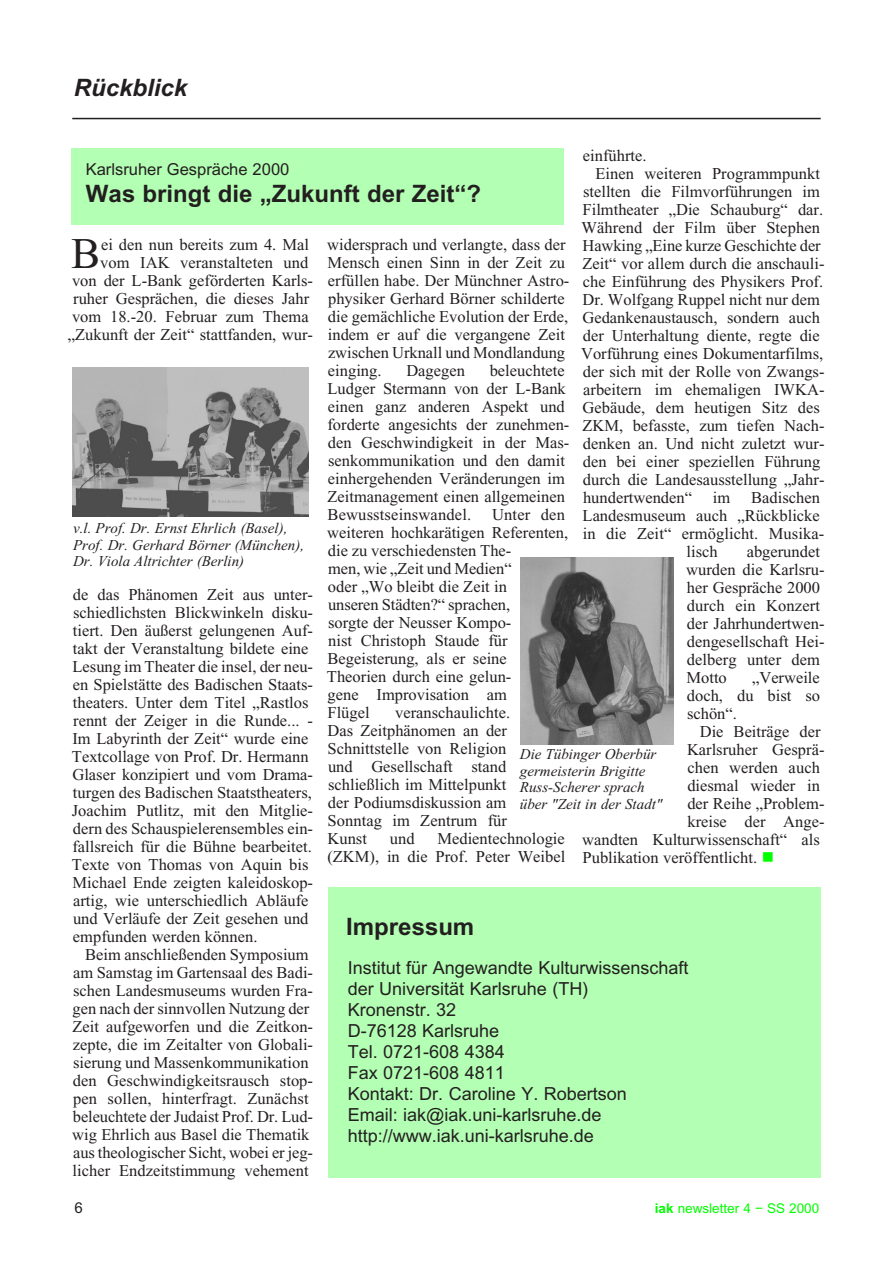
<style>
.page{position:relative;width:893px;height:1263px;background:#fff}
.page>*{position:absolute;margin:0;border:0;box-sizing:border-box;transform-origin:0 0}
.t1{font:43.65px "Times New Roman";color:#231f20}
.t2{font:700 24px "Arial";color:#231f20}
.t3{font:italic 700 24px "Arial";color:#231f20}
.t4{font:18px/21px "Arial";color:#231f20}
.t5{font:16.5px/18px "Times New Roman";color:#231f20}
.t6{font:16.5px "Arial";color:#231f20}
.t7{font:italic 15px/16.5px "Times New Roman";color:#231f20}
.t8{font:15px "Arial";color:#231f20}
.t9{font:13.5px "Arial";color:#0f0}
.s1{color:#0f0}
.s2{font-weight:700}
</style>
<div class="page">
<div style="left:328px;top:888px;width:493px;height:290px;background:#b3ffb3"></div>
<hr style="left:72px;top:118px;width:749px;height:1px;background:#231f20">
<div style="left:71px;top:148px;width:493px;height:76px;background:#b3ffb3"></div>
<img style="left:520px;top:557px;width:153px;height:188px">
<img style="left:72px;top:367px;width:237px;height:150px">
<h2 class="t3" style="left:74px;top:74px;width:115px">Rückblick</h2>
<p class="t5" style="left:583px;top:146px;width:65px">einführte.</p>
<p class="t5" style="left:595px;top:164px;width:226px">Einen weiteren Programmpunkt</p>
<p class="t5" style="left:583px;top:182px;width:238px">stellten die Filmvorführungen im</p>
<p class="t5" style="left:583px;top:200px;width:242px">Filmtheater „Die Schauburg“ dar.</p>
<p class="t5" style="left:582px;top:218px;width:240px">Während der Film über Stephen</p>
<p class="t5" style="left:583px;top:236px;width:240px">Hawking „Eine kurze Geschichte der</p>
<p class="t5" style="left:582px;top:254px;width:243px">Zeit“ vor allem durch die anschauli-</p>
<p class="t5" style="left:583px;top:272px;width:242px">che Einführung des Physikers Prof.</p>
<p class="t5" style="left:583px;top:290px;width:239px">Dr. Wolfgang Ruppel nicht nur dem</p>
<p class="t5" style="left:582px;top:308px;width:239px">Gedankenaustausch, sondern auch</p>
<p class="t5" style="left:583px;top:326px;width:238px">der Unterhaltung diente, regte die</p>
<p class="t5" style="left:581px;top:344px;width:244px">Vorführung eines Dokumentarfilms,</p>
<p class="t5" style="left:583px;top:362px;width:243px">der sich mit der Rolle von Zwangs-</p>
<p class="t5" style="left:583px;top:380px;width:243px">arbeitern im ehemaligen IWKA-</p>
<p class="t5" style="left:582px;top:398px;width:239px">Gebäude, dem heutigen Sitz des</p>
<p class="t5" style="left:582px;top:416px;width:243px">ZKM, befasste, zum tiefen Nach-</p>
<p class="t5" style="left:583px;top:434px;width:243px">denken an. Und nicht zuletzt wur-</p>
<p class="t5" style="left:583px;top:452px;width:239px">den bei einer speziellen Führung</p>
<p class="t5" style="left:583px;top:470px;width:243px">durch die Landesausstellung „Jahr-</p>
<p class="t5" style="left:583px;top:488px;width:111px">hundertwenden“</p>
<p class="t5" style="left:713px;top:488px;width:19px">im</p>
<p class="t5" style="left:751px;top:488px;width:70px">Badischen</p>
<p class="t5" style="left:583px;top:506px;width:239px">Landesmuseum auch „Rückblicke</p>
<p class="t5" style="left:583px;top:524px;width:243px">in die Zeit“ ermöglicht. Musika-</p>
<p class="t5" style="left:687px;top:542px;width:33px">lisch</p>
<p class="t6" style="left:86px;top:159px;width:205px">Karlsruher Gespräche 2000</p>
<h2 class="t2" style="left:86px;top:179px;width:397px">Was bringt die „Zukunft der Zeit“?</h2>
<p class="t5" style="left:68px;top:235px;width:247px;text-align:right">ei den nun bereits zum 4. Mal<br>vom IAK veranstalteten und<br>von der L-Bank geförderten Karls&shy;ruher Gesprächen, die dieses Jahr vom 18.-20. Februar zum Thema „Zukunft der Zeit“ stattfanden, wur-</p>
<p class="t5" style="left:327px;top:235px;width:244px">widersprach und verlangte, dass der<br>Mensch einen Sinn in der Zeit zu erfüllen habe. Der Münchner Astro&shy;physiker Gerhard Börner schilderte die gemächliche Evolution der Erde, indem er auf die vergangene Zeit zwischen Urknall und Mondlandung einging.</p>
<h1 class="t1" style="left:71px;top:228px;width:31px">B</h1>
<p class="t5" style="left:327px;top:361px;width:243px;text-indent:162px">beleuchtete<br>Ludger Stermann von der L-Bank einen ganz anderen Aspekt und forderte angesichts der zunehmen&shy;den Geschwindigkeit in der Mas&shy;senkommunikation und den damit einhergehenden Veränderungen im<br>Zeitmanagement einen allgemeinen<br>Bewusstseinswandel.</p>
<p class="t5" style="left:406px;top:361px;width:60px">Dagegen</p>
<p class="t5" style="left:327px;top:505px;width:243px;text-indent:165px">Unter den weiteren hochkarätigen Referenten, die zu verschiedensten The-<br>men, wie „Zeit und Medien“<br>oder „Wo bleibt die Zeit in<br>unseren Städten?“ sprachen,<br>sorgte der Neusser Kompo-<br>nist Christoph Staude für<br>Begeisterung, als er seine<br>Theorien durch eine gelun-<br>gene Improvisation am<br>Flügel</p>
<p class="t7" style="left:73px;top:520px;width:233px">v.l. Prof. Dr. Ernst Ehrlich (Basel),<br>Prof. Dr. Gerhard Börner (München),<br>Dr. Viola Altrichter (Berlin)</p>
<p class="t5" style="left:686px;top:542px;width:140px;text-indent:60px">abgerundet wurden die Karlsru&shy;her Gespräche 2000 durch ein Konzert der Jahrhundertwen&shy;dengesellschaft Hei&shy;delberg unter dem<br>Motto</p>
<p class="t5" style="left:72px;top:585px;width:243px">de das Phänomen Zeit aus unter&shy;schiedlichsten Blickwinkeln disku&shy;tiert. Den äußerst gelungenen Auf&shy;takt der Veranstaltung bildete eine Lesung im Theater die insel, der neu&shy;en Spielstätte des Badischen Staats&shy;theaters. Unter dem Titel „Rastlos rennt der Zeiger in die Runde... - Im Labyrinth der Zeit“ wurde eine Textcollage von Prof. Dr. Hermann Glaser konzipiert und vom Drama&shy;turgen des Badischen Staatstheaters, Joachim Putlitz, mit den Mitglie&shy;dern des Schauspielerensembles ein&shy;fallsreich für die Bühne bearbeitet.<br>Texte von Thomas von Aquin bis Michael Ende zeigten kaleidoskop&shy;artig, wie unterschiedlich Abläufe und Verläufe der Zeit gesehen und empfunden werden können.</p>
<p class="t5" style="left:72px;top:945px;width:242px;text-align:center">Beim anschließenden Symposium am Samstag im Gartensaal des Badi&shy;schen Landesmuseums wurden Fra&shy;gen nach der sinnvollen Nutzung der Zeit aufgeworfen und die Zeitkon&shy;zepte, die im Zeitalter von Globali&shy;sierung und Massenkommunikation den Geschwindigkeitsrausch stop&shy;pen sollen, hinterfragt. Zunächst beleuchtete der Judaist Prof. Dr. Lud&shy;wig Ehrlich aus Basel die Thematik aus theologischer Sicht, wobei er jeg&shy;licher Endzeitstimmung vehement</p>
<p class="t5" style="left:687px;top:668px;width:135px;text-align:justify;text-indent:65px">„Verweile doch, du bist so schön“.</p>
<p class="t5" style="left:700px;top:722px;width:122px">Die Beiträge der</p>
<p class="t5" style="left:687px;top:740px;width:139px">Karlsruher Gesprä-</p>
<p class="t5" style="left:687px;top:758px;width:134px">chen werden auch</p>
<p class="t5" style="left:687px;top:776px;width:134px">diesmal wieder in</p>
<p class="t5" style="left:687px;top:794px;width:139px">der Reihe „Problem-</p>
<p class="t5" style="left:687px;top:812px;width:139px">kreise der Ange-</p>
<p class="t5" style="left:582px;top:830px;width:239px">wandten Kulturwissenschaft“ als</p>
<p class="t5" style="left:583px;top:848px;width:193px">Publikation veröffentlicht. <span class="s1">■</span></p>
<p class="t5" style="left:328px;top:703px;width:184px;text-indent:68px">veranschaulichte.<br>Das Zeitphänomen an der<br>Schnittstelle von Religion und Gesellschaft stand schließlich im Mittelpunkt der Podiumsdiskussion am<br>Sonntag im Zentrum für<br>Kunst</p>
<p class="t7" style="left:520px;top:746px;width:144px">Die Tübinger Oberbür germeisterin Brigitte<br>Russ-Scherer sprach über "Zeit in der Stadt"</p>
<p class="t5" style="left:327px;top:829px;width:239px;text-align:right">Medientechnologie<br>(ZKM), in die Prof. Peter Weibel</p>
<p class="t5" style="left:390px;top:829px;width:26px">und</p>
<h2 class="t2" style="left:346px;top:912px;width:130px">Impressum</h2>
<p class="t4" style="left:348px;top:957px;width:342px">Institut für Angewandte Kulturwissenschaft der Universität Karlsruhe (TH)<br>Kronenstr. 32<br>D-76128 Karlsruhe<br>Tel. 0721-608 4384<br>Fax 0721-608 4811<br>Kontakt: Dr. Caroline Y. Robertson<br>Email: iak@iak.uni-karlsruhe.de http://www.iak.uni-karlsruhe.de</p>
<p class="t8" style="left:74px;top:1198px;width:10px">6</p>
<p class="t9" style="left:655px;top:1200px;width:166px"><span class="s2">iak</span> newsletter 4 − SS 2000</p>
</div>
